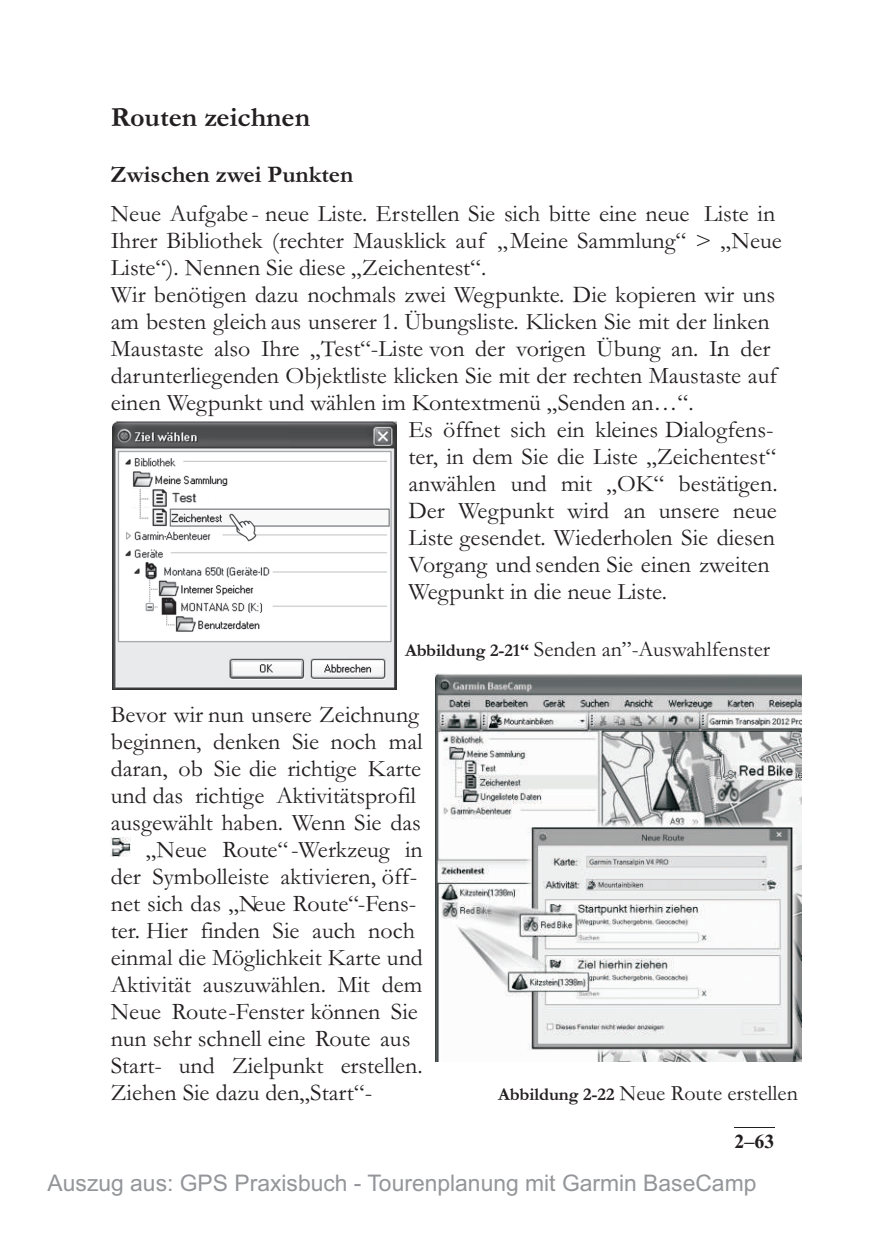
<style>
.page{position:relative;width:896px;height:1248px;background:#fff}
.page>*{position:absolute;margin:0;border:0;box-sizing:border-box;transform-origin:0 0}
.t1{font:700 28px "Garamond";color:#231f20}
.t2{font:24px "Garamond";color:#231f20}
.t3{font:700 24px "Garamond";color:#231f20}
.t4{font:22.8px "Arial";color:#939598}
.t5{font:22px "Garamond";color:#231f20}
.t6{font:700 20px "Times New Roman";color:#231f20}
.s1{font-weight:700;font-size:18px}
</style>
<div class="page">
<hr style="left:735px;top:1127px;width:40px;height:1px;background:#231f20">
<img style="left:112px;top:421px;width:284px;height:268px">
<img style="left:435px;top:674px;width:366px;height:388px">
<img style="left:111px;top:837px;width:20px;height:20px">
<p class="t1" style="left:111px;top:107px;width:201px">Routen zeichnen</p>
<p class="t3" style="left:111px;top:166px;width:244px">Zwischen zwei Punkten</p>
<p class="t2" style="left:111px;top:205px;width:666px">Neue Aufgabe - neue Liste. Er stellen Sie sich bitte eine neue Liste in</p>
<p class="t2" style="left:111px;top:232px;width:673px">Ihrer Bibliothek (rechter Mausklick auf „ Meine Sammlung“ &gt; „Neue</p>
<p class="t2" style="left:111px;top:259px;width:377px">Liste“). Nennen Sie diese „Zeichentest“.</p>
<p class="t2" style="left:111px;top:286px;width:666px">Wir benötigen dazu nochmals zwei Wegpunkte. Die kopieren wir uns</p>
<p class="t2" style="left:111px;top:313px;width:661px">am besten gleich aus unserer 1. Übungsliste. Klicken Sie mit der linken</p>
<p class="t2" style="left:111px;top:340px;width:661px">Maustaste also Ihre „Test“-Liste von der vorigen Übung an. I.n der</p>
<p class="t2" style="left:111px;top:367px;width:668px">darunterliegenden Objektliste klicken Sie mit der rechten Maustaste auf</p>
<p class="t2" style="left:111px;top:394px;width:584px">einen Wegpunkt und wählen im Kontextmenü „Senden an…“.</p>
<p class="t2" style="left:408px;top:421px;width:367px">Es öffnet sich ein kleines Dialogfens-</p>
<p class="t2" style="left:408px;top:448px;width:369px">ter, in dem Sie die Liste „Zeichentest“</p>
<p class="t2" style="left:408px;top:475px;width:371px">anwählen und mit „OK“ bestätigen.</p>
<p class="t2" style="left:408px;top:502px;width:370px">Der Wegpunkt wird an unsere neue</p>
<p class="t2" style="left:408px;top:529px;width:368px">Liste gesendet. Wiederholen Sie diesen</p>
<p class="t2" style="left:408px;top:556px;width:363px">Vorgang und senden Sie einen zweiten</p>
<p class="t2" style="left:408px;top:583px;width:260px">Wegpunkt in die neue Liste.</p>
<p class="t5" style="left:405px;top:642px;width:367px"><span class="s1">Abbildung 2-21“</span> Senden an”-Auswahlfenster</p>
<p class="t2" style="left:111px;top:706px;width:310px">Bevor wir nun unsere Zeichnung</p>
<p class="t2" style="left:111px;top:733px;width:313px">beginnen, denken Sie noch mal</p>
<p class="t2" style="left:111px;top:760px;width:312px">daran, ob Sie die richtige Karte</p>
<p class="t2" style="left:111px;top:787px;width:307px">und das richtige Aktivitätsprofil</p>
<p class="t2" style="left:111px;top:814px;width:312px">ausgewählt haben. Wenn Sie das</p>
<p class="t2" style="left:146px;top:841px;width:278px">„Neue Route“ -Werkzeug in</p>
<p class="t2" style="left:111px;top:868px;width:308px">der Symbolleiste aktivieren, öff-</p>
<p class="t2" style="left:111px;top:895px;width:307px">net sich das „Neue Route“-Fens-</p>
<p class="t2" style="left:111px;top:922px;width:306px">ter. Hier finden Sie auch noch</p>
<p class="t2" style="left:111px;top:949px;width:314px">einmal die Möglichkeit Karte und</p>
<p class="t2" style="left:111px;top:976px;width:313px">Aktivität auszuwählen. Mit dem</p>
<p class="t2" style="left:111px;top:1003px;width:309px">Neue Route -Fenster können Sie</p>
<p class="t2" style="left:111px;top:1030px;width:301px">nun sehr schnell eine Route aus</p>
<p class="t2" style="left:111px;top:1057px;width:313px">Start- und Zielpunkt erstellen.</p>
<p class="t2" style="left:111px;top:1084px;width:263px">Ziehen Sie dazu den„Start“-</p>
<p class="t5" style="left:498px;top:1086px;width:301px"><span class="s1">Abbildung 2-22</span> Neue Route erstellen</p>
<p class="t6" style="left:735px;top:1134px;width:41px">2–63</p>
<p class="t4" style="left:48px;top:1174px;width:710px">Auszug aus: GPS Praxisbuch - Tourenplanung mit Garmin BaseCamp</p>
</div>
